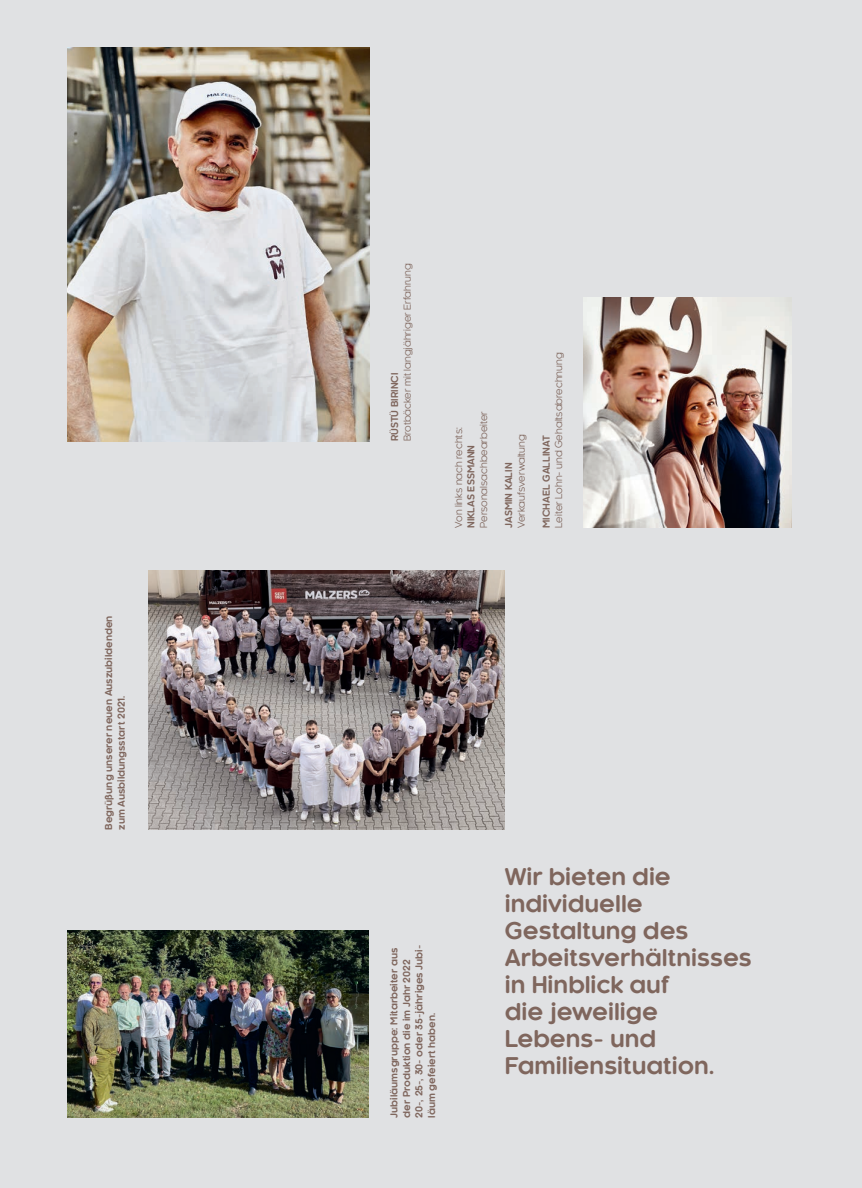
<style>
.page{position:relative;width:862px;height:1188px;background:#fff}
.page>*{position:absolute;margin:0;border:0;box-sizing:border-box;transform-origin:0 0}
.t1{font:700 22.5px/27px "Malzers Kaleko 105 Round";color:#7f665d}
.t2{font:9.38px/12.5px "Malzers Kaleko 105 Round";color:#7f665d}
.t3{font:700 9.38px/12.5px "Malzers Kaleko 105 Round";color:#7f665d}
.s1{font-weight:700}
</style>
<div class="page">
<div style="left:0;top:0;width:861px;height:1187px;background:#e0e1e3"></div>
<img style="left:67px;top:930px;width:301px;height:187px">
<img style="left:67px;top:48px;width:302px;height:393px">
<img style="left:583px;top:297px;width:207px;height:230px">
<img style="left:149px;top:570px;width:355px;height:259px">
<p class="t3" style="left:102px;top:829px;width:216px;rotate:-90deg">Begrüßung unserer neuen Auszubildenden zum Ausbildungsstart 2021.</p>
<p class="t2" style="left:388px;top:441px;width:180px;rotate:-90deg"><span class="s1">RÜSTÜ BIRINCI<br></span>Brotbäcker mit langjähriger Erfahrung</p>
<p class="t2" style="left:452px;top:527px;width:118px;rotate:-90deg">Von links nach rechts:<br><span class="s1">NIKLAS ESSMANN<br></span>Personalsachbearbeiter</p>
<p class="t2" style="left:502px;top:527px;width:95px;rotate:-90deg"><span class="s1">JASMIN KALIN<br></span>Verkaufsverwaltung</p>
<p class="t2" style="left:540px;top:527px;width:177px;rotate:-90deg"><span class="s1">MICHAEL GALLINAT<br></span>Leiter Lohn- und Gehaltsabrechnung</p>
<p class="t3" style="left:388px;top:1117px;width:174px;rotate:-90deg">Jubiläumsgruppe: Mitarbeiter aus der Produktion die im Jahr 2022<br>20-, 25-, 30- oder 35-jähriges Jubi&shy;läum gefeiert haben.</p>
<p class="t1" style="left:504px;top:863px;width:248px">Wir bieten die individuelle<br>Gestaltung des<br>Arbeitsverhältnisses in Hinblick auf<br>die jeweilige<br>Lebens- und<br>Familiensituation.</p>
</div>
